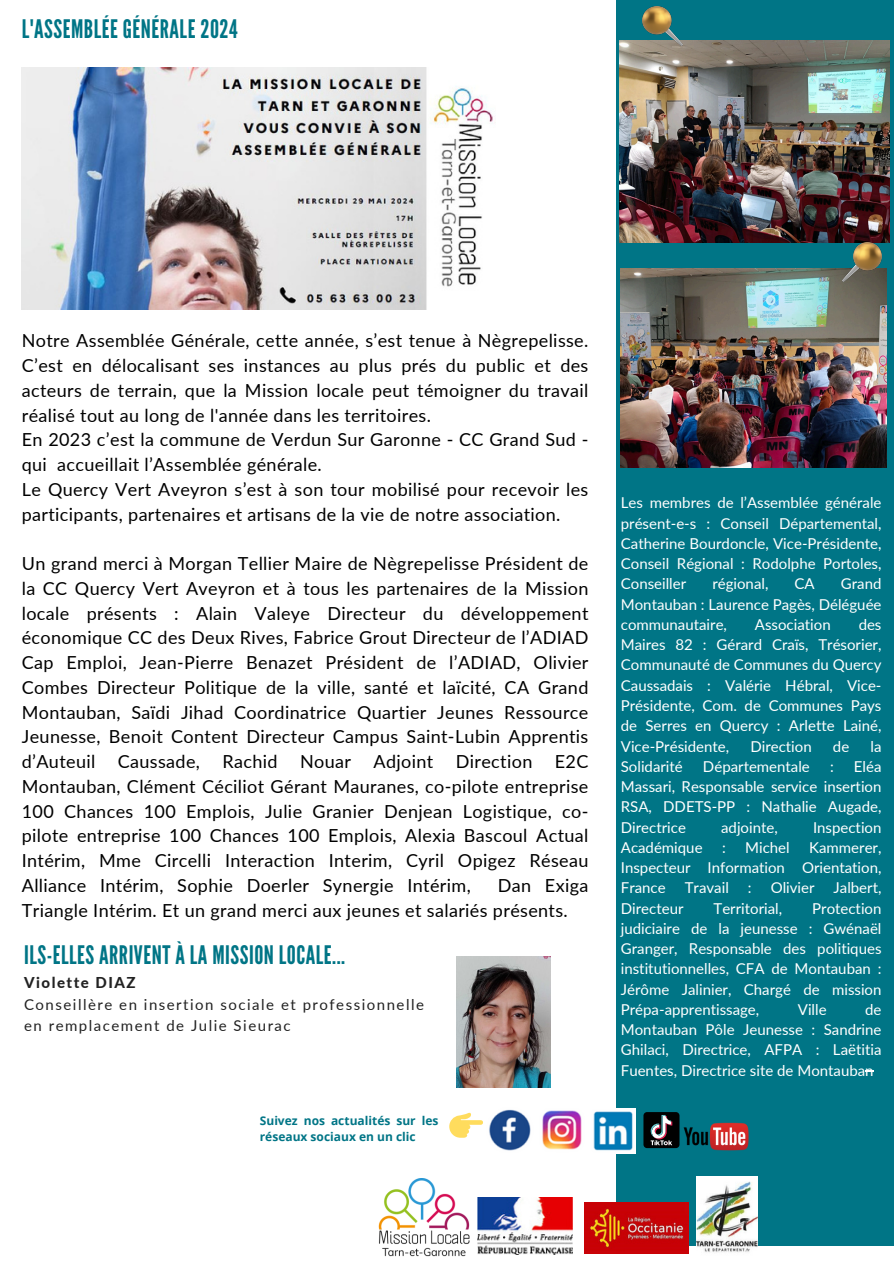
<style>
.page{position:relative;width:894px;height:1264px;background:#fff}
.page>*{position:absolute;margin:0;border:0;box-sizing:border-box;transform-origin:0 0}
.t1{font:25.5px "League Gothic";letter-spacing:.02em;color:#007586}
.t2{font:18px/24.8px "Lato";letter-spacing:.02em;color:#000}
.t3{font:15px/20.2px "Lato";color:#fff;text-align:justify}
.t4{font:15px/21.3px "Lato";letter-spacing:.1em;color:#222}
.t5{font:700 12px/16px "Open Sans";color:#007586}
.s1{font-weight:800}
</style>
<div class="page">
<div style="left:615px;top:0;width:278px;height:1245px;background:#007586"></div>
<img style="left:584px;top:1202px;width:104px;height:51px">
<img style="left:696px;top:1176px;width:61px;height:76px">
<img style="left:477px;top:1197px;width:95px;height:56px">
<img style="left:378px;top:1178px;width:91px;height:79px">
<div style="left:643px;top:1112px;width:36px;height:36px;background:#010101;border-radius:4px"></div>
<svg style="left:650px;top:1115px;width:16px;height:30px"></svg>
<img style="left:666px;top:1112px;width:83px;height:39px">
<img style="left:489px;top:1109px;width:42px;height:42px">
<img style="left:542px;top:1110px;width:40px;height:40px">
<img style="left:593px;top:1108px;width:42px;height:45px">
<svg style="left:449px;top:1112px;width:34px;height:25px"></svg>
<img style="left:457px;top:956px;width:93px;height:131px">
<img style="left:22px;top:67px;width:471px;height:242px">
<img style="left:619px;top:41px;width:270px;height:201px">
<img style="left:620px;top:269px;width:266px;height:199px">
<img style="left:842px;top:242px;width:39px;height:40px">
<img style="left:642px;top:6px;width:39px;height:40px">
<p class="t1" style="left:22px;top:14px;width:217px">L'ASSEMBLÉE GÉNÉRALE 2024</p>
<p class="t2" style="left:22px;top:328px;width:568px">Notre Assemblée Générale, cette année, s’est tenue à Nègrepelisse.<br>C’est en délocalisant ses instances au plus prés du public et des acteurs de terrain, que la Mission locale peut témoigner du travail réalisé tout au long de l'année dans les territoires.<br>En 2023 c’est la commune de Verdun Sur Garonne - CC Grand Sud - qui accueillait l’Assemblée générale.<br>Le Quercy Vert Aveyron s’est à son tour mobilisé pour recevoir les participants, partenaires et artisans de la vie de notre association.</p>
<p class="t2" style="left:22px;top:550px;width:568px;text-align:justify">Un grand merci à Morgan Tellier Maire de Nègrepelisse Président de la CC Quercy Vert Aveyron et à tous les partenaires de la Mission locale présents : Alain Valeye Directeur du développement économique CC des Deux Rives, Fabrice Grout Directeur de l’ADIAD Cap Emploi, Jean-Pierre Benazet Président de l’ADIAD, Olivier Combes Directeur Politique de la ville, santé et laïcité, CA Grand Montauban, Saïdi Jihad Coordinatrice Quartier Jeunes Ressource Jeunesse, Benoit Content Directeur Campus Saint-Lubin Apprentis d’Auteuil Caussade, Rachid Nouar Adjoint Direction E2C Montauban, Clément Céciliot Gérant Mauranes, co-pilote entreprise 100 Chances 100 Emplois, Julie Granier Denjean Logistique, co&shy;pilote entreprise 100 Chances 100 Emplois, Alexia Bascoul Actual Intérim, Mme Circelli Interaction Interim, Cyril Opigez Réseau Alliance Intérim, Sophie Doerler Synergie Intérim,</p>
<p class="t2" style="left:22px;top:872px;width:568px;text-indent:476px">Dan Exiga<br>Triangle Intérim. Et un grand merci aux jeunes et salariés présents.</p>
<p class="t1" style="left:24px;top:940px;width:322px">ILS-ELLES ARRIVENT À LA MISSION LOCALE...</p>
<p class="t4" style="left:24px;top:971px;width:401px"><span class="s1">Violette DIAZ<br></span>Conseillère en insertion sociale et professionnelle en remplacement de Julie Sieurac</p>
<p class="t5" style="left:260px;top:1112px;width:180px">Suivez nos actualités sur les réseaux sociaux en un clic</p>
<h3 class="t3" style="left:620px;top:492px;width:262px">Les membres de l’Assemblée générale présent-e-s : Conseil Départemental, Catherine Bourdoncle, Vice-Présidente, Conseil Régional : Rodolphe Portoles, Conseiller</h3>
<h3 class="t3" style="left:620px;top:573px;width:262px;text-indent:220px">Grand Montauban : Laurence Pagès, Déléguée communautaire,</h3>
<h3 class="t3" style="left:712px;top:573px;width:58px">régional,</h3>
<h3 class="t3" style="left:794px;top:573px;width:22px">CA</h3>
<h3 class="t3" style="left:620px;top:614px;width:262px;text-indent:238px">des Maires 82 : Gérard Craïs, Trésorier, Communauté de Communes du Quercy Caussadais : Valérie Hébral, Vice-Présidente, Com. de Communes Pays de Serres en Quercy : Arlette Lainé, Vice-Présidente,</h3>
<h3 class="t3" style="left:754px;top:614px;width:77px">Association</h3>
<h3 class="t3" style="left:750px;top:735px;width:63px">Direction</h3>
<h3 class="t3" style="left:832px;top:735px;width:18px">de</h3>
<h3 class="t3" style="left:870px;top:735px;width:12px">la</h3>
<h3 class="t3" style="left:620px;top:755px;width:63px">Solidarité</h3>
<h3 class="t3" style="left:702px;top:755px;width:108px">Départementale</h3>
<h3 class="t3" style="left:829px;top:755px;width:5px">:</h3>
<h3 class="t3" style="left:620px;top:755px;width:262px;text-indent:233px">Eléa Massari, Responsable service insertion RSA, DDETS-PP : Nathalie Augade, Directrice</h3>
<h3 class="t3" style="left:721px;top:816px;width:58px">adjointe,</h3>
<h3 class="t3" style="left:812px;top:816px;width:70px">Inspection</h3>
<h3 class="t3" style="left:620px;top:836px;width:83px">Académique</h3>
<h3 class="t3" style="left:721px;top:836px;width:5px">:</h3>
<h3 class="t3" style="left:745px;top:836px;width:46px">Michel</h3>
<h3 class="t3" style="left:620px;top:836px;width:262px;text-indent:188px">Kammerer, Inspecteur Information Orientation, France</h3>
<h3 class="t3" style="left:684px;top:877px;width:46px">Travail</h3>
<h3 class="t3" style="left:747px;top:877px;width:5px">:</h3>
<h3 class="t3" style="left:770px;top:877px;width:45px">Olivier</h3>
<h3 class="t3" style="left:833px;top:877px;width:49px">Jalbert,</h3>
<h3 class="t3" style="left:620px;top:897px;width:64px">Directeur</h3>
<h3 class="t3" style="left:713px;top:897px;width:70px">Territorial,</h3>
<h3 class="t3" style="left:620px;top:897px;width:262px;text-indent:191px">Protection judiciaire de la jeunesse : Gwénaël Granger, Responsable des politiques institutionnelles, CFA de Montauban :<br>Jérôme Jalinier, Chargé de mission Prépa-apprentissage,</h3>
<h3 class="t3" style="left:620px;top:998px;width:262px;text-indent:244px">de Montauban Pôle Jeunesse : Sandrine Ghilaci, Directrice, AFPA : Laëtitia Fuentes, Directrice site de Montauban</h3>
<h3 class="t3" style="left:797px;top:998px;width:30px">Ville</h3>
</div>
